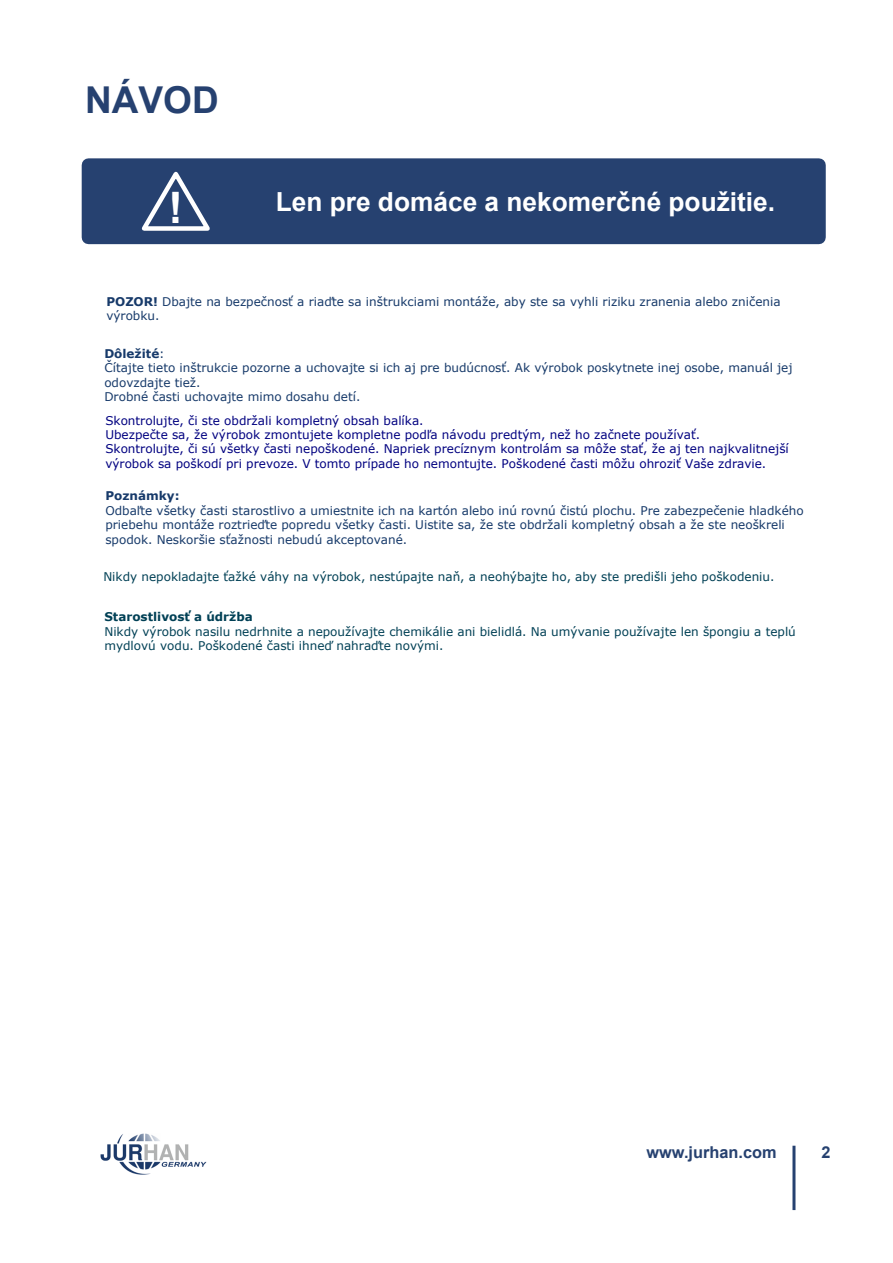
<style>
.page{position:relative;width:893px;height:1263px;background:#fff}
.page>*{position:absolute;margin:0;border:0;box-sizing:border-box;transform-origin:0 0}
.t1{font:700 43.35px "Arial";color:#fff}
.t2{font:700 37.05px "Arial";color:#264170}
.t3{font:700 26.25px "Arial";color:#fff}
.t4{font:700 16.35px "Arial";color:#264170}
.t5{font:12px/14.4px "Verdana";color:#173a6a}
.t6{font:12px/14.4px "Verdana";color:#000080}
.t7{font:12px/14.4px "Verdana";color:#004055}
.t8{font:700 12px "Verdana";color:#004055}
.t9{font:700 12px "Verdana";color:#173a6a}
.s1{font-weight:700}
</style>
<div class="page">
<img style="left:100px;top:1133px;width:107px;height:42px">
<hr style="left:792px;top:1146px;width:3px;height:64px;background:#264170">
<div style="left:82px;top:158px;width:744px;height:86px;background:#264170"></div>
<svg style="left:136px;top:168px;width:79px;height:65px"></svg>
<p class="t2" style="left:85px;top:74px;width:135px">NÁVOD</p>
<p class="t1" style="left:169px;top:177px;width:16px">!</p>
<p class="t3" style="left:276px;top:183px;width:501px">Len pre domáce a nekomerčné použitie.</p>
<p class="t5" style="left:106px;top:294px;width:676px"><span class="s1">POZOR!</span> Dbajte na bezpečnosť a riaďte sa inštrukciami montáže, aby ste sa vyhli riziku zranenia alebo zničenia výrobku.</p>
<p class="t5" style="left:104px;top:346px;width:690px"><span class="s1">Dôležité</span>:<br>Čítajte tieto inštrukcie pozorne a uchovajte si ich aj pre budúcnosť. Ak výrobok poskytnete inej osobe, manuál jej odovzdajte tiež.<br>Drobné časti uchovajte mimo dosahu detí.</p>
<p class="t6" style="left:105px;top:413px;width:685px">Skontrolujte, či ste obdržali kompletný obsah balíka.<br>Ubezpečte sa, že výrobok zmontujete kompletne podľa návodu predtým, než ho začnete používať.<br>Skontrolujte, či sú všetky časti nepoškodené. Napriek precíznym kontrolám sa môže stať, že aj ten najkvalitnejší výrobok sa poškodí pri prevoze. V tomto prípade ho nemontujte. Poškodené časti môžu ohroziť Vaše zdravie.</p>
<p class="t9" style="left:105px;top:488px;width:76px">Poznámky:</p>
<p class="t5" style="left:105px;top:503px;width:700px">Odbaľte všetky časti starostlivo a umiestnite ich na kartón alebo inú rovnú čistú plochu. Pre zabezpečenie hladkého priebehu montáže roztrieďte popredu všetky časti. Uistite sa, že ste obdržali kompletný obsah a že ste neoškreli spodok. Neskoršie sťažnosti nebudú akceptované.</p>
<p class="t7" style="left:103px;top:570px;width:673px">Nikdy nepokladajte ťažké váhy na výrobok, nestúpajte naň, a neohýbajte ho, aby ste predišli jeho poškodeniu.</p>
<p class="t8" style="left:104px;top:608px;width:150px">Starostlivosť a údržba</p>
<p class="t7" style="left:104px;top:624px;width:693px">Nikdy výrobok nasilu nedrhnite a nepoužívajte chemikálie ani bielidlá. Na umývanie používajte len špongiu a teplú mydlovú vodu. Poškodené časti ihneď nahraďte novými.</p>
<h3 class="t4" style="left:646px;top:1140px;width:132px">www.jurhan.com</h3>
<p class="t4" style="left:821px;top:1141px;width:11px">2</p>
</div>
